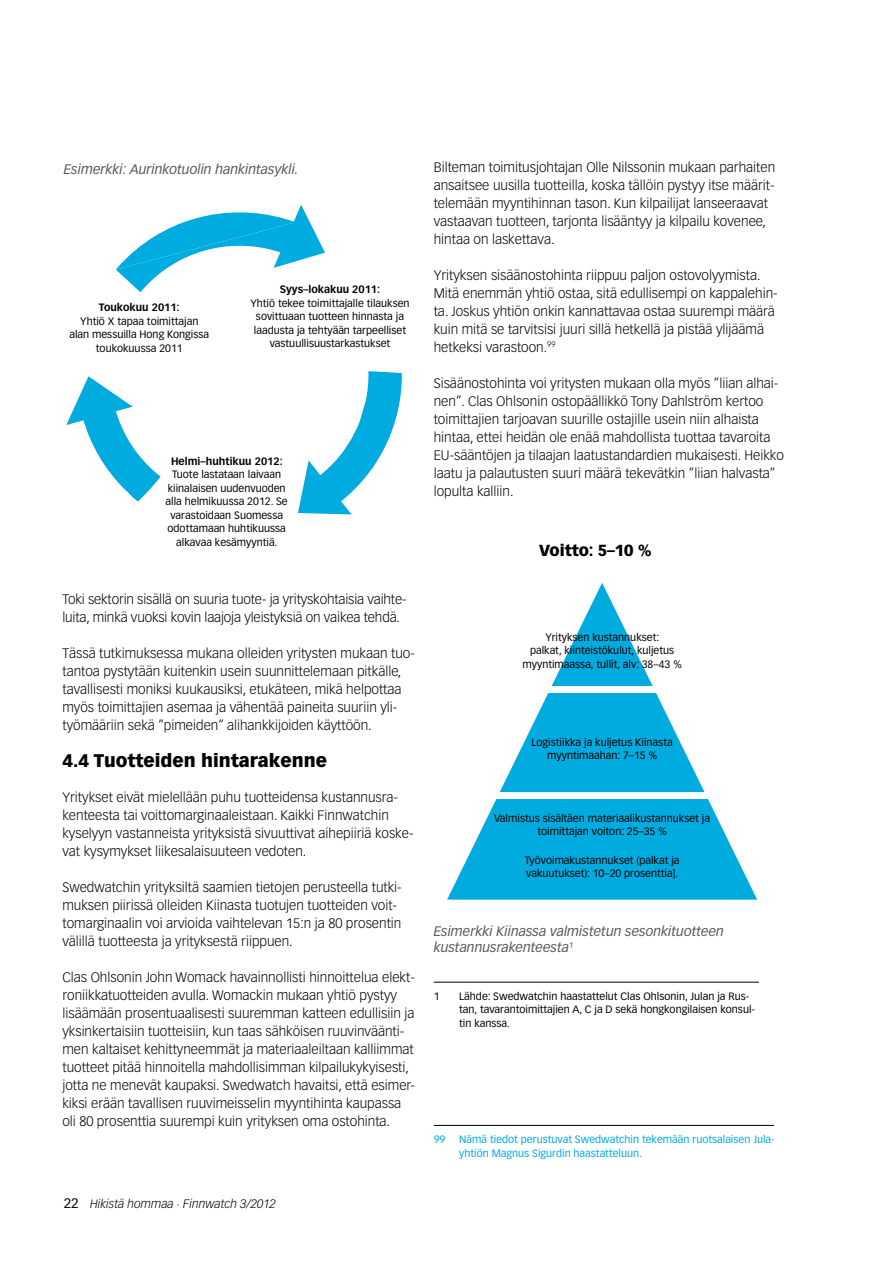
<style>
.page{position:relative;width:893px;height:1263px;background:#fff}
.page>*{position:absolute;margin:0;border:0;box-sizing:border-box;transform-origin:0 0}
.t1{font:900 18px "Vectora LH";color:#000}
.t2{font:900 15.75px "Vectora LH";color:#000}
.t3{font:300 13.5px/18px "Vectora LH";color:#000}
.t4{font:italic 13.5px/16.5px "Vectora LH";color:#58585a}
.t5{font:italic 300 12px "Vectora LH";color:#000}
.t6{font:10.5px/13.5px "Vectora LH";color:#000;text-align:center}
.t7{font:10.5px/13.5px "Vectora LH";color:#00abdf}
.t8{font:700 10.5px "Vectora LH";color:#000}
.s1{font-weight:400;font-style:normal;font-size:13.5px}
</style>
<div class="page">
<hr style="left:434px;top:1125px;width:340px;height:1px;background:#000">
<svg style="left:85px;top:292px;width:317px;height:210px"></svg>
<svg style="left:298px;top:460px;width:53px;height:54px"></svg>
<svg style="left:66px;top:376px;width:67px;height:49px"></svg>
<svg style="left:116px;top:205px;width:209px;height:87px"></svg>
<svg style="left:447px;top:583px;width:310px;height:317px"></svg>
<hr style="left:434px;top:982px;width:325px;height:1px;background:#000">
<p class="t4" style="left:64px;top:162px;width:236px">Esimerkki: Aurinkotuolin hankintasykli.</p>
<p class="t8" style="left:99px;top:301px;width:82px">Toukokuu 2011:</p>
<p class="t6" style="left:69px;top:314px;width:141px">Yhtiö X tapaa toimittajan alan messuilla Hong Kongissa toukokuussa 2011</p>
<p class="t8" style="left:280px;top:283px;width:102px">Syys–lokakuu 2011:</p>
<p class="t6" style="left:250px;top:296px;width:161px">Yhtiö tekee toimittajalle tilauksen sovittuaan tuotteen hinnasta ja laadusta ja tehtyään tarpeelliset vastuullisuustarkastukset</p>
<p class="t8" style="left:171px;top:454px;width:113px">Helmi–huhtikuu 2012:</p>
<p class="t6" style="left:166px;top:468px;width:124px">Tuote lastataan laivaan kiinalaisen uudenvuoden alla helmikuussa 2012. Se varastoidaan Suomessa odottamaan huhtikuussa alkavaa kesämyyntiä.</p>
<p class="t3" style="left:62px;top:590px;width:346px">Toki sektorin sisällä on suuria tuote- ja yrityskohtaisia vaihte&shy;luita, minkä vuoksi kovin laajoja yleistyksiä on vaikea tehdä.</p>
<p class="t3" style="left:62px;top:644px;width:354px">Tässä tutkimuksessa mukana olleiden yritysten mukaan tuo&shy;tantoa pystytään kuitenkin usein suunnittelemaan pitkälle, tavallisesti moniksi kuukausiksi, etukäteen, mikä helpottaa myös toimittajien asemaa ja vähentää paineita suuriin yli&shy;työmääriin sekä ”pimeiden” alihankkijoiden käyttöön.</p>
<h1 class="t1" style="left:62px;top:750px;width:266px">4.4 Tuotteiden hintarakenne</h1>
<p class="t3" style="left:62px;top:788px;width:353px">Yritykset eivät mielellään puhu tuotteidensa kustannusra&shy;kenteesta tai voittomarginaaleistaan. Kaikki Finnwatchin kyselyyn vastanneista yrityksistä sivuuttivat aihepiiriä koske&shy;vat kysymykset liikesalaisuuteen vedoten.</p>
<p class="t3" style="left:62px;top:878px;width:341px">Swedwatchin yrityksiltä saamien tietojen perusteella tutki&shy;muksen piirissä olleiden Kiinasta tuotujen tuotteiden voit&shy;tomarginaalin voi arvioida vaihtelevan 15:n ja 80 prosentin välillä tuotteesta ja yrityksestä riippuen.</p>
<p class="t3" style="left:62px;top:968px;width:354px">Clas Ohlsonin John Womack havainnollisti hinnoittelua elekt&shy;roniikkatuotteiden avulla. Womackin mukaan yhtiö pystyy lisäämään prosentuaalisesti suuremman katteen edullisiin ja yksinkertaisiin tuotteisiin, kun taas sähköisen ruuvinväänti&shy;men kaltaiset kehittyneemmät ja materiaaleiltaan kalliimmat tuotteet pitää hinnoitella mahdollisimman kilpailukykyisesti, jotta ne menevät kaupaksi. Swedwatch havaitsi, että esimer&shy;kiksi erään tavallisen ruuvimeisselin myyntihinta kaupassa oli 80 prosenttia suurempi kuin yrityksen oma ostohinta.</p>
<p class="t5" style="left:64px;top:1197px;width:214px"><span class="s1">22</span> Hikistä hommaa · Finnwatch 3/2012</p>
<p class="t3" style="left:434px;top:158px;width:343px">Bilteman toimitusjohtajan Olle Nilssonin mukaan parhaiten ansaitsee uusilla tuotteilla, koska tällöin pystyy itse määrit&shy;telemään myyntihinnan tason. Kun kilpailijat lanseeraavat vastaavan tuotteen, tarjonta lisääntyy ja kilpailu kovenee, hintaa on laskettava.</p>
<p class="t3" style="left:434px;top:266px;width:345px">Yrityksen sisäänostohinta riippuu paljon ostovolyymista.<br>Mitä enemmän yhtiö ostaa, sitä edullisempi on kappalehin&shy;ta. Joskus yhtiön onkin kannattavaa ostaa suurempi määrä kuin mitä se tarvitsisi juuri sillä hetkellä ja pistää ylijäämä hetkeksi varastoon.<sup>99</sup></p>
<p class="t3" style="left:434px;top:374px;width:352px">Sisäänostohinta voi yritysten mukaan olla myös ”liian alhai&shy;nen”. Clas Ohlsonin ostopäällikkö Tony Dahlström kertoo toimittajien tarjoavan suurille ostajille usein niin alhaista hintaa, ettei heidän ole enää mahdollista tuottaa tavaroita EU-sääntöjen ja tilaajan laatustandardien mukaisesti. Heikko laatu ja palautusten suuri määrä tekevätkin ”liian halvasta” lopulta kalliin.</p>
<p class="t2" style="left:539px;top:541px;width:114px">Voitto: 5–10 %</p>
<p class="t6" style="left:523px;top:630px;width:161px">Yrityksen kustannukset:<br>palkat, kiinteistökulut, kuljetus myyntimaassa, tullit, alv: 38–43 %</p>
<p class="t6" style="left:532px;top:735px;width:143px">Logistiikka ja kuljetus Kiinasta myyntimaahan: 7–15 %</p>
<p class="t6" style="left:494px;top:811px;width:217px">Valmistus sisältäen materiaalikustannukset ja toimittajan voiton: 25–35 %</p>
<p class="t6" style="left:525px;top:853px;width:156px;text-align:left">Työvoimakustannukset (palkat ja vakuutukset): 10–20 prosenttia].</p>
<p class="t4" style="left:434px;top:923px;width:292px">Esimerkki Kiinassa valmistetun sesonkituotteen kustannusrakenteesta<sup>1</sup></p>
<p class="t6" style="left:434px;top:989px;width:7px">1</p>
<p class="t6" style="left:459px;top:989px;width:297px;text-align:left">Lähde: Swedwatchin haastattelut Clas Ohlsonin, Julan ja Rus&shy;tan, tavarantoimittajien A, C ja D sekä hongkongilaisen konsul&shy;tin kanssa.</p>
<p class="t7" style="left:434px;top:1133px;width:13px">99</p>
<p class="t7" style="left:459px;top:1133px;width:317px">Nämä tiedot perustuvat Swedwatchin tekemään ruotsalaisen Jula&shy;yhtiön Magnus Sigurdin haastatteluun.</p>
</div>
